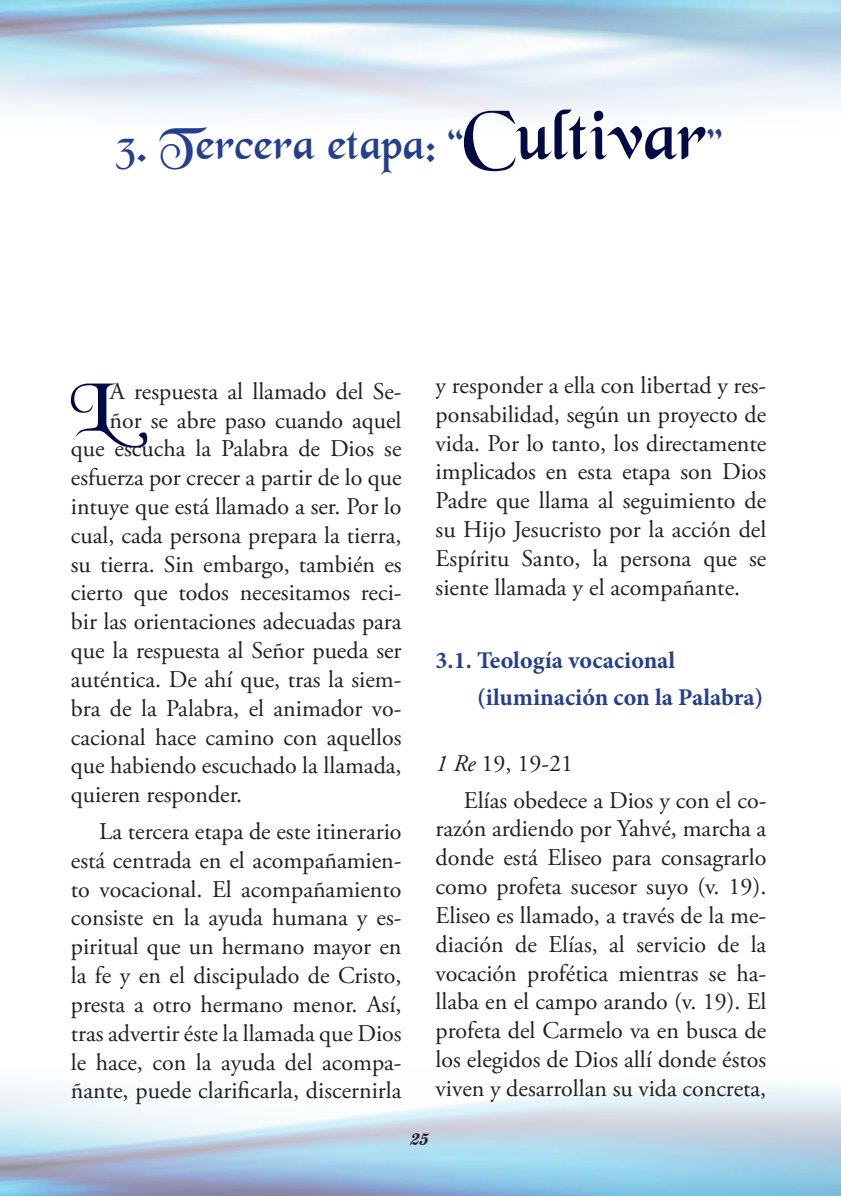
<style>
.page{position:relative;width:841px;height:1196px;background:#fff}
.page>*{position:absolute;margin:0;border:0;box-sizing:border-box;transform-origin:0 0}
.t1{font:500 67.4px "Black Chancery";color:#020a44}
.t2{font:500 48px "Black Chancery";color:#253f8e}
.t3{font:24px/28.8px "Adobe Garamond Pro";color:#231f20;text-align:justify}
.t4{font:700 24px/36.8px "Minion Pro";color:#253f8e}
.t5{font:italic 16px "News 701 BT Bold A";color:#231f20}
.s1{font-size:74px;color:#020a44}
.s2{font-style:italic}
</style>
<div class="page">
<svg style="left:837px;top:0;width:4px;height:3px"></svg>
<svg style="left:837px;top:1191px;width:4px;height:5px"></svg>
<h2 class="t2" style="left:116px;top:123px;width:607px">3. Tercera etapa: “<span class="s1">Cultivar</span>”</h2>
<p class="t3" style="left:110px;top:377px;width:293px">a respuesta al llamado del Se-</p>
<p class="t3" style="left:110px;top:406px;width:293px">ñor se abre paso cuando aquel</p>
<p class="t3" style="left:71px;top:435px;width:332px">que escucha la Palabra de Dios se</p>
<p class="t3" style="left:71px;top:464px;width:332px">esfuerza por crecer a partir de lo que</p>
<p class="t3" style="left:71px;top:492px;width:332px">intuye que está llamado a ser. Por lo</p>
<p class="t3" style="left:71px;top:521px;width:332px">cual, cada persona prepara la tierra,</p>
<p class="t3" style="left:71px;top:550px;width:332px">su tierra. Sin embargo, también es</p>
<p class="t3" style="left:71px;top:579px;width:332px">cierto que todos necesitamos reci-</p>
<p class="t3" style="left:71px;top:608px;width:332px">bir las orientaciones adecuadas para</p>
<p class="t3" style="left:71px;top:636px;width:332px">que la respuesta al Señor pueda ser</p>
<p class="t3" style="left:71px;top:665px;width:332px">auténtica. De ahí que, tras la siem-</p>
<p class="t3" style="left:71px;top:694px;width:332px">bra de la Palabra, el animador vo-</p>
<p class="t3" style="left:71px;top:723px;width:332px">cacional hace camino con aquellos</p>
<p class="t3" style="left:71px;top:752px;width:332px">que habiendo escuchado la llamada,</p>
<p class="t3" style="left:71px;top:780px;width:173px">quieren responder.</p>
<p class="t3" style="left:71px;top:817px;width:332px;text-indent:28px">La tercera etapa de este itinerario está centrada en el acompañamien&shy;to vocacional. El acompañamiento consiste en la ayuda humana y es&shy;piritual que un hermano mayor en la fe y en el discipulado de Cristo, presta a otro hermano menor. Así, tras advertir éste la llamada que Dios le hace, con la ayuda del acompa&shy;ñante, puede clarificarla, discernirla</p>
<h1 class="t1" style="left:71px;top:377px;width:78px">L</h1>
<p class="t3" style="left:435px;top:372px;width:332px">y responder a ella con libertad y res&shy;ponsabilidad, según un proyecto de vida. Por lo tanto, los directamente implicados en esta etapa son Dios Padre que llama al seguimiento de su Hijo Jesucristo por la acción del Espíritu Santo, la persona que se siente llamada y el acompañante.</p>
<p class="t4" style="left:477px;top:642px;width:287px;text-indent:-42px">3.1. Teología vocacional (iluminación con la Palabra)</p>
<p class="t3" style="left:464px;top:745px;width:304px;line-height:36.8px;text-indent:-28px"><span class="s2">1 Re</span> 19, 19-21<br>Elías obedece a Dios y con el co-</p>
<p class="t3" style="left:435px;top:815px;width:332px">razón ardiendo por Yahvé, marcha a donde está Eliseo para consagrarlo como profeta sucesor suyo (v. 19).<br>Eliseo es llamado, a través de la me&shy;diación de Elías, al servicio de la vocación profética mientras se ha&shy;llaba en el campo arando (v. 19). El profeta del Carmelo va en busca de los elegidos de Dios allí donde éstos viven y desarrollan su vida concreta,</p>
<p class="t5" style="left:409px;top:1129px;width:25px">25</p>
</div>
